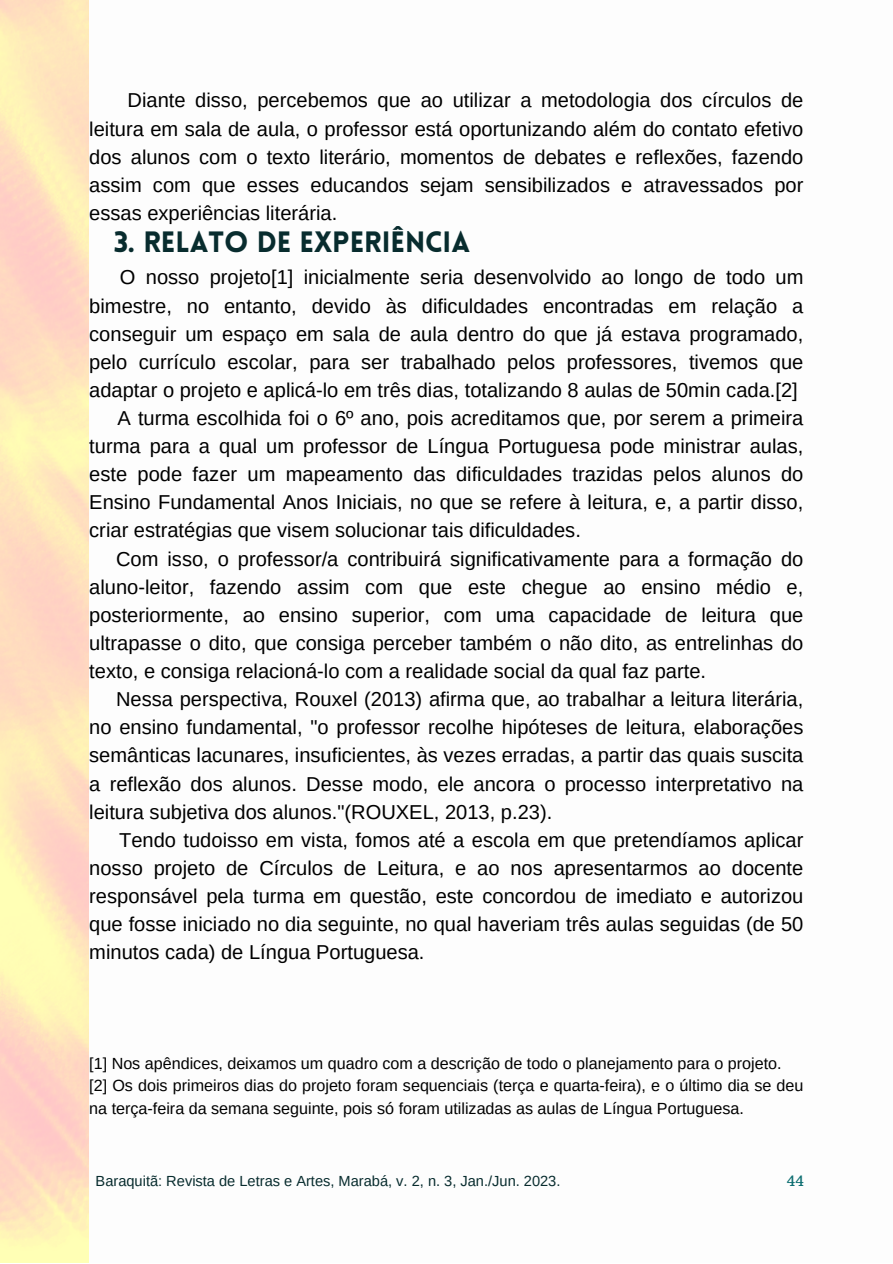
<style>
.page{position:relative;width:893px;height:1264px;background:#fff}
.page>*{position:absolute;margin:0;border:0;box-sizing:border-box;transform-origin:0 0}
.t1{font:900 28.8px "Lovelo";color:#082c2e}
.t2{font:20.1px/28px "Arimo";color:#000;text-align:justify}
.t3{font:16.2px/22.5px "Arimo";color:#000}
.t4{font:14.55px "Arimo";color:#082c2e}
.t5{font:14.55px "Arbutus Slab";color:#0d6e71}
</style>
<div class="page">
<p class="t2" style="left:89px;top:86px;width:715px;text-indent:38px">Diante disso, percebemos que ao utilizar a metodologia dos círculos de leitura em sala de aula, o professor está oportunizando além do contato efetivo dos alunos com o texto literário, momentos de debates e reflexões, fazendo assim com que esses educandos sejam sensibilizados e atravessados por essas experiências literária.</p>
<p class="t1" style="left:114px;top:230px;width:358px">3. RELATO DE EXPERIÊNCIA</p>
<p class="t2" style="left:89px;top:263px;width:715px;text-indent:31px">O nosso projeto[1] inicialmente seria desenvolvido ao longo de todo um bimestre, no entanto, devido às dificuldades encontradas em relação a conseguir um espaço em sala de aula dentro do que já estava programado, pelo currículo escolar, para ser trabalhado pelos professores, tivemos que adaptar o projeto e aplicá-lo em três dias, totalizando 8 aulas de 50min cada.[2]</p>
<p class="t2" style="left:89px;top:404px;width:715px;text-indent:28px">A turma escolhida foi o 6º ano, pois acreditamos que, por serem a primeira turma para a qual um professor de Língua Portuguesa pode ministrar aulas, este pode fazer um mapeamento das dificuldades trazidas pelos alunos do Ensino Fundamental Anos Iniciais, no que se refere à leitura, e, a partir disso, criar estratégias que visem solucionar tais dificuldades.</p>
<p class="t2" style="left:89px;top:544px;width:715px;text-indent:27px">Com isso, o professor/a contribuirá significativamente para a formação do aluno-leitor, fazendo assim com que este chegue ao ensino médio e, posteriormente, ao ensino superior, com uma capacidade de leitura que ultrapasse o dito, que consiga perceber também o não dito, as entrelinhas do texto, e consiga relacioná-lo com a realidade social da qual faz parte.</p>
<p class="t2" style="left:89px;top:685px;width:715px;text-indent:27px">Nessa perspectiva, Rouxel (2013) afirma que, ao trabalhar a leitura literária, no ensino fundamental, "o professor recolhe hipóteses de leitura, elaborações semânticas lacunares, insuficientes, às vezes erradas, a partir das quais suscita a reflexão dos alunos. Desse modo, ele ancora o processo interpretativo na leitura subjetiva dos alunos."(ROUXEL, 2013, p.23).</p>
<p class="t2" style="left:89px;top:825px;width:715px;text-indent:30px">Tendo tudoisso em vista, fomos até a escola em que pretendíamos aplicar nosso projeto de Círculos de Leitura, e ao nos apresentarmos ao docente responsável pela turma em questão, este concordou de imediato e autorizou que fosse iniciado no dia seguinte, no qual haveriam três aulas seguidas (de 50 minutos cada) de Língua Portuguesa.</p>
<p class="t3" style="left:89px;top:1052px;width:693px">[1] Nos apêndices, deixamos um quadro com a descrição de todo o planejamento para o projeto.</p>
<p class="t3" style="left:89px;top:1074px;width:715px">[2] Os dois primeiros dias do projeto foram sequenciais (terça e quarta-feira), e o último dia se deu na terça-feira da semana seguinte, pois só foram utilizadas as aulas de Língua Portuguesa.</p>
<p class="t4" style="left:96px;top:1173px;width:466px">Baraquitã: Revista de Letras e Artes, Marabá, v. 2, n. 3, Jan./Jun. 2023.</p>
<p class="t5" style="left:786px;top:1171px;width:19px">44</p>
</div>
